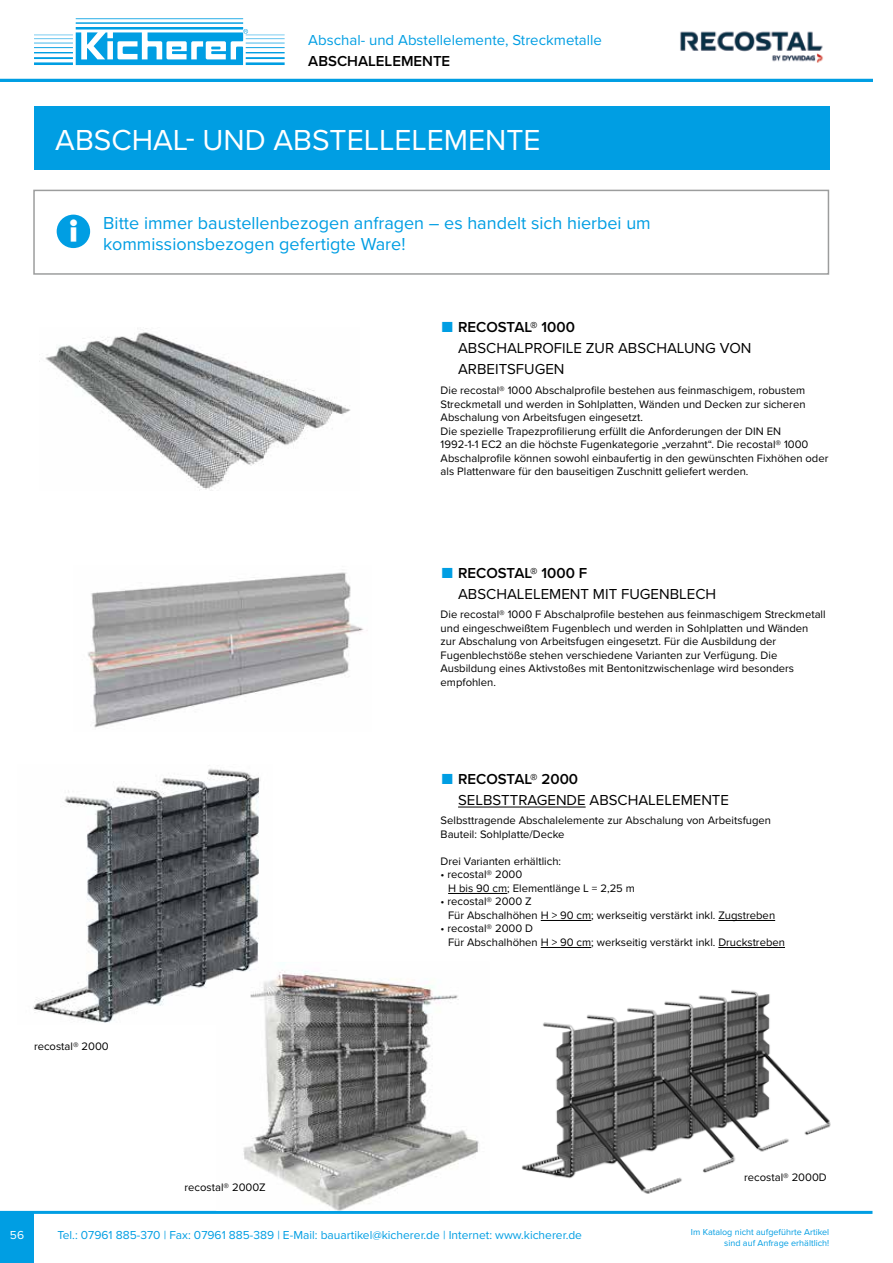
<style>
.page{position:relative;width:893px;height:1263px;background:#fff}
.page>*{position:absolute;margin:0;border:0;box-sizing:border-box;transform-origin:0 0}
.t1{font:30px "Proxima Nova";color:#fff}
.t2{font:18px/21.6px "Proxima Nova";color:#009ee3}
.t3{font:15px/21px "Proxima Nova";color:#000}
.t4{font:600 15px "Proxima Nova";color:#000}
.t5{font:15px "Proxima Nova";color:#009ee3}
.t6{font:12px "Proxima Nova";color:#009ee3}
.t7{font:12px "Proxima Nova";color:#fff}
.t8{font:11.25px/13.5px "Proxima Nova";color:#000}
.t9{font:9px/10.8px "Proxima Nova";color:#009ee3;text-align:right}
</style>
<div class="page">
<div style="left:0;top:1211px;width:34px;height:52px;background:#009ee3"></div>
<hr style="left:0;top:1211px;width:872px;height:3px;background:#009ee3">
<div style="left:34px;top:106px;width:795px;height:64px;background:#009ee3"></div>
<div style="left:33px;top:190px;width:796px;height:85px;border:2px solid #9c9d9d"></div>
<div style="left:57px;top:215px;width:33px;height:33px;background:#009ee3;border-radius:50%"></div>
<hr style="left:458px;top:807px;width:128px;height:1px;background:#000">
<hr style="left:448px;top:893px;width:59px;height:1px;background:#000">
<hr style="left:541px;top:920px;width:50px;height:1px;background:#000">
<hr style="left:718px;top:920px;width:57px;height:1px;background:#000">
<hr style="left:541px;top:947px;width:50px;height:1px;background:#000">
<hr style="left:718px;top:947px;width:67px;height:1px;background:#000">
<img style="left:45px;top:328px;width:306px;height:162px">
<img style="left:88px;top:572px;width:276px;height:156px">
<img style="left:33px;top:768px;width:228px;height:255px">
<img style="left:680px;top:31px;width:143px;height:32px">
<img style="left:521px;top:990px;width:310px;height:204px">
<img style="left:216px;top:962px;width:263px;height:249px">
<svg style="left:34px;top:18px;width:251px;height:47px"></svg>
<hr style="left:0;top:79px;width:873px;height:3px;background:#009ee3">
<h3 class="t5" style="left:308px;top:29px;width:295px">Abschal- und Abstellelemente, Streckmetalle</h3>
<h3 class="t4" style="left:308px;top:49px;width:144px">ABSCHALELEMENTE</h3>
<h1 class="t1" style="left:55px;top:118px;width:487px">ABSCHAL- UND ABSTELLELEMENTE</h1>
<h2 class="t2" style="left:103px;top:211px;width:549px">Bitte immer baustellenbezogen anfragen – es handelt sich hierbei um kommissionsbezogen gefertigte Ware!</h2>
<h3 class="t4" style="left:458px;top:316px;width:118px">RECOSTAL® 1000</h3>
<h3 class="t3" style="left:458px;top:337px;width:295px">ABSCHALPROFILE ZUR ABSCHALUNG VON<br>ARBEITSFUGEN</h3>
<p class="t8" style="left:441px;top:383px;width:389px">Die recostal® 1000 Abschalprofile bestehen aus feinmaschigem, robustem Streckmetall und werden in Sohlplatten, Wänden und Decken zur sicheren Abschalung von Arbeitsfugen eingesetzt.<br>Die spezielle Trapezprofilierung erfüllt die Anforderungen der DIN EN<br>1992-1-1 EC2 an die höchste Fugenkategorie „verzahnt“. Die recostal® 1000<br>Abschalprofile können sowohl einbaufertig in den gewünschten Fixhöhen oder als Plattenware für den bauseitigen Zuschnitt geliefert werden.</p>
<h3 class="t4" style="left:458px;top:561px;width:131px">RECOSTAL® 1000 F</h3>
<h3 class="t3" style="left:458px;top:582px;width:260px">ABSCHALELEMENT MIT FUGENBLECH</h3>
<p class="t8" style="left:441px;top:607px;width:387px">Die recostal® 1000 F Abschalprofile bestehen aus feinmaschigem Streckmetall und eingeschweißtem Fugenblech und werden in Sohlplatten und Wänden zur Abschalung von Arbeitsfugen eingesetzt. Für die Ausbildung der Fugenblechstöße stehen verschiedene Varianten zur Verfügung. Die Ausbildung eines Aktivstoßes mit Bentonitzwischenlage wird besonders empfohlen.</p>
<p class="t8" style="left:34px;top:1038px;width:76px">recostal® 2000</p>
<h3 class="t4" style="left:458px;top:767px;width:122px">RECOSTAL® 2000</h3>
<h3 class="t3" style="left:458px;top:788px;width:272px">SELBSTTRAGENDE ABSCHALELEMENTE</h3>
<p class="t8" style="left:441px;top:813px;width:332px">Selbsttragende Abschalelemente zur Abschalung von Arbeitsfugen<br>Bauteil: Sohlplatte/Decke</p>
<p class="t8" style="left:441px;top:854px;width:122px">Drei Varianten erhältlich:</p>
<p class="t8" style="left:448px;top:867px;width:188px;text-indent:-8px">• recostal® 2000<br>H bis 90 cm; Elementlänge L = 2,25 m</p>
<p class="t8" style="left:448px;top:894px;width:329px;text-indent:-8px">• recostal® 2000 Z<br>Für Abschalhöhen H &gt; 90 cm; werkseitig verstärkt inkl. Zugstreben</p>
<p class="t8" style="left:448px;top:921px;width:338px;text-indent:-8px">• recostal® 2000 D<br>Für Abschalhöhen H &gt; 90 cm; werkseitig verstärkt inkl. Druckstreben</p>
<p class="t8" style="left:744px;top:1169px;width:84px">recostal® 2000D</p>
<p class="t8" style="left:185px;top:1180px;width:83px">recostal® 2000Z</p>
<p class="t6" style="left:57px;top:1226px;width:526px">Tel.: 07961 885-370 | Fax: 07961 885-389 | E-Mail: bauartikel@kicherer.de | Internet: www.kicherer.de</p>
<p class="t7" style="left:10px;top:1226px;width:16px">56</p>
<p class="t9" style="left:691px;top:1226px;width:140px">Im Katalog nicht aufgeführte Artikel sind auf Anfrage erhältlich!</p>
</div>
